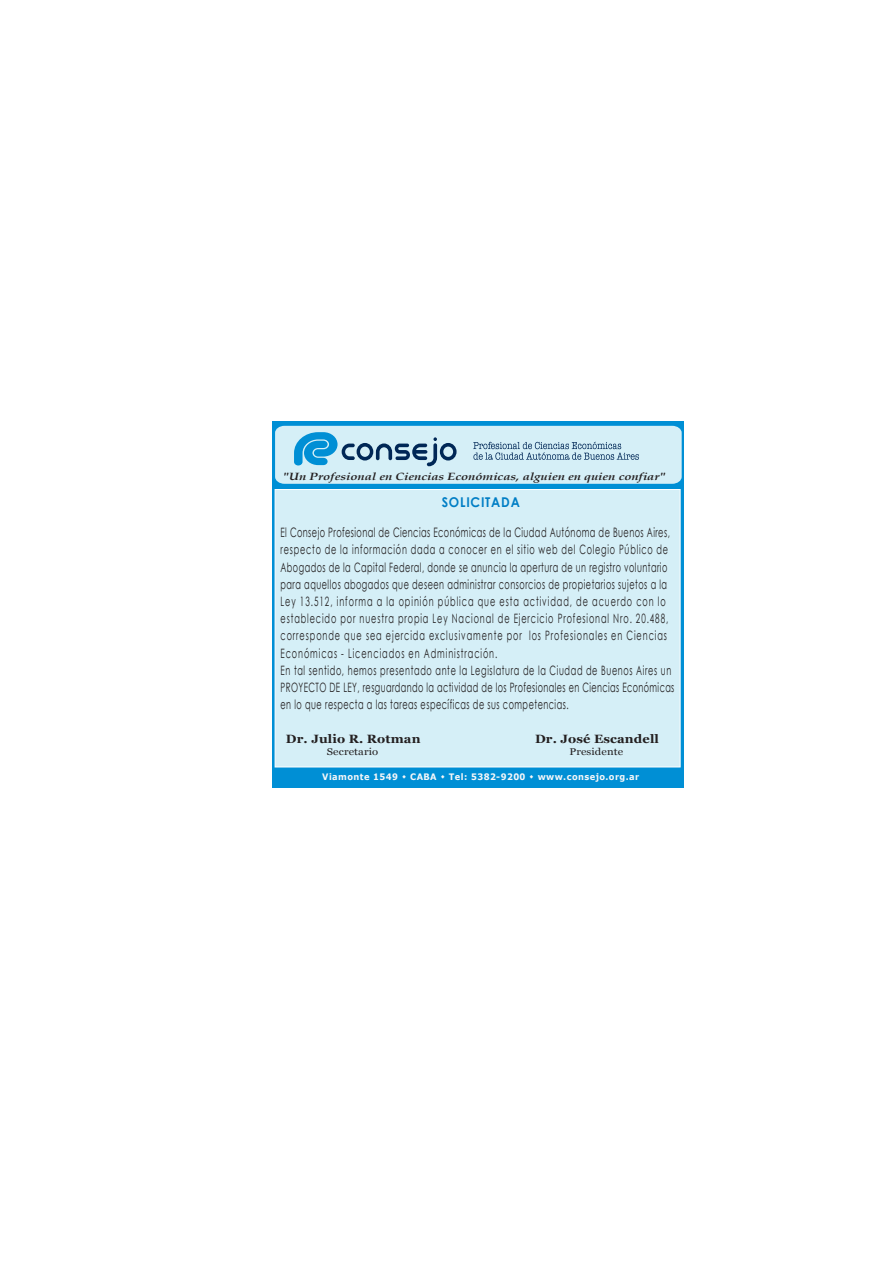
<style>
.page{position:relative;width:893px;height:1263px;background:#fff}
.page>*{position:absolute;margin:0;border:0;box-sizing:border-box;transform-origin:0 0}
.t1{font:700 13.5px "Century Gothic";letter-spacing:.06em;color:#007ec5;scale:.92 1}
.t2{font:13.05px "Century Gothic";letter-spacing:.05em;color:#231f20;scale:.63 1}
.t3{font:12.9px/17.2px "Century Gothic";letter-spacing:.08em;color:#231f20;scale:.63 1}
.t4{font:700 12px "Georgia";letter-spacing:.01em;color:#231f20;scale:1.07 1}
.t5{font:italic 700 10.5px "Book Antiqua";color:#231f20;scale:1.23 1}
.t6{font:9.75px "Georgia";letter-spacing:.01em;color:#231f20;scale:1.15 1}
.t7{font:700 8.85px "Verdana";letter-spacing:.05em;color:#f6f7f9;scale:.93 1}
.s1{font-size:12.9px}
</style>
<div class="page">
<div style="left:272px;top:421px;width:412px;height:366px;background:#008fd5"></div>
<svg style="left:275px;top:426px;width:407px;height:58px"></svg>
<div style="left:275px;top:489px;width:405px;height:278px;background:#d5eff7;border:1px solid #fff"></div>
<p class="t5" style="left:283px;top:469px;width:313px">"Un Profesional en Ciencias Económicas, alguien en quien confiar"</p>
<p class="t1" style="left:442px;top:492px;width:86px">SOLICITADA</p>
<p class="t2" style="left:280px;top:523px;width:620px"><span class="s1">E</span>l Consejo Profesional de Ciencias Económicas de la Ciudad Autónoma de Buenos Aires,</p>
<p class="t3" style="left:280px;top:541px;width:627px">respecto de la información dada a conocer en el sitio web del Colegio Público de Abogados de la Capital Federal, donde se anuncia la apertura de un registro voluntario para aquellos abogados que deseen administrar consorcios de propietarios sujetos a la Ley 13.512, informa a la opinión pública que esta actividad, de acuerdo con lo establecido por nuestra propia Ley Nacional de Ejercicio Profesional Nro. 20.488, corresponde que sea ejercida exclusivamente por los Profesionales en Ciencias Económicas - Licenciados en Administración.<br>En tal sentido, hemos presentado ante la Legislatura de la Ciudad de Buenos Aires un PROYECTO DE LEY, resguardando la actividad de los Profesionales en Ciencias Económicas en lo que respecta a las tareas específicas de sus competencias.</p>
<p class="t4" style="left:286px;top:732px;width:127px">Dr. Julio R. Rotman</p>
<p class="t6" style="left:327px;top:746px;width:46px">Secretario</p>
<p class="t4" style="left:535px;top:732px;width:117px">Dr. José Escandell</p>
<p class="t6" style="left:569px;top:746px;width:48px">Presidente</p>
<p class="t7" style="left:322px;top:771px;width:83px">Viamonte 1549</p>
<p class="t7" style="left:410px;top:771px;width:30px">CABA</p>
<p class="t7" style="left:449px;top:771px;width:84px">Tel: 5382-9200</p>
<p class="t7" style="left:538px;top:771px;width:111px">www.consejo.org.ar</p>
</div>
